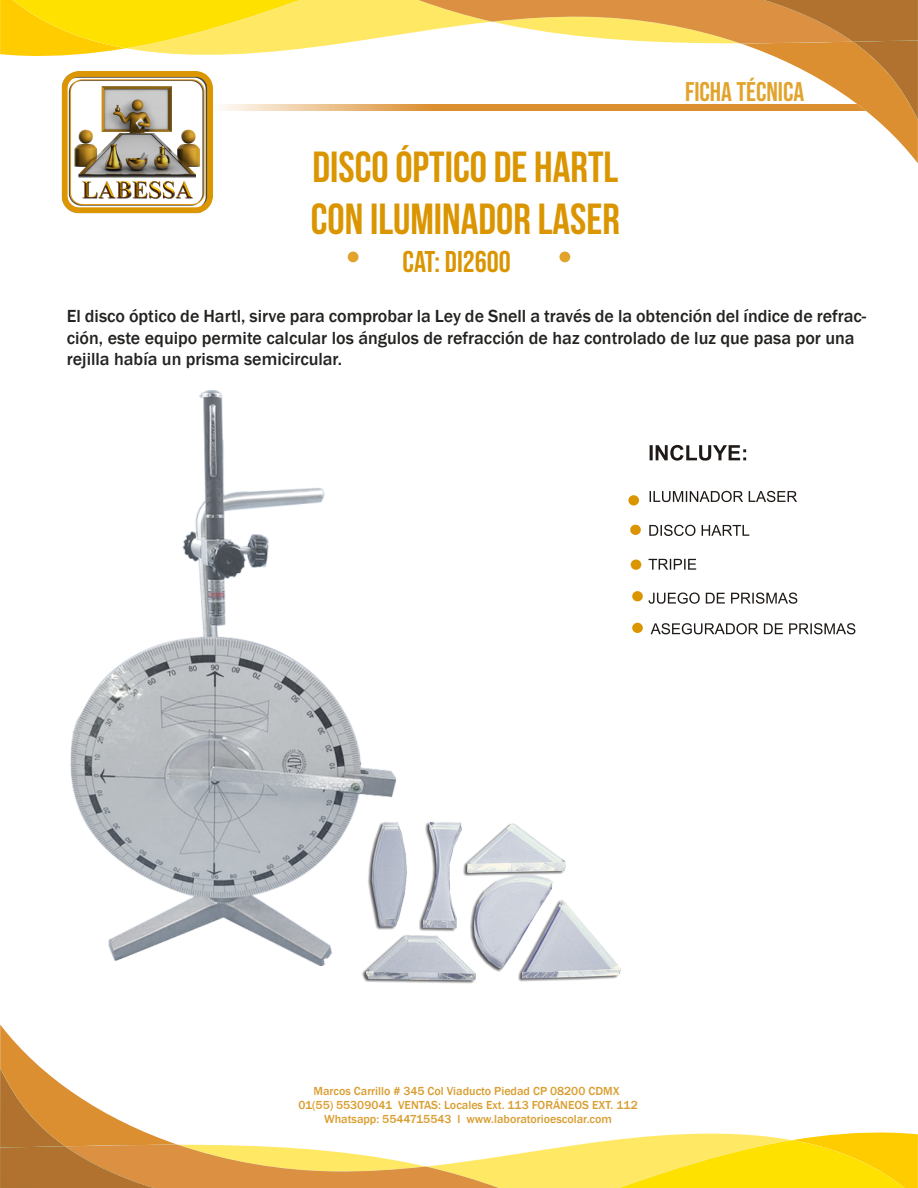
<style>
.page{position:relative;width:918px;height:1188px;background:#fff}
.page>*{position:absolute;margin:0;border:0;box-sizing:border-box;transform-origin:0 0}
.t1{font:700 43.5px/52.2px "Bebas Neue";color:#da9500}
.t2{font:30px "Bebas Neue";color:#da9500}
.t3{font:27px "Bebas Neue";color:#e1a32c}
.t4{font:500 18px/21.6px "Franklin Gothic";color:#222220}
.t5{font:500 12px/14.4px "Franklin Gothic";color:#d99e31;text-align:center}
</style>
<div class="page">
<div style="left:348px;top:252px;width:11px;height:10px;background:#e1a32c;border-radius:50%"></div>
<div style="left:559px;top:252px;width:11px;height:10px;background:#e1a32c;border-radius:50%"></div>
<svg style="left:0;top:0;width:918px;height:163px"></svg>
<img style="left:59px;top:66px;width:155px;height:148px">
<svg style="left:650px;top:445px;width:96px;height:16px"></svg>
<svg style="left:650px;top:491px;width:147px;height:11px"></svg>
<svg style="left:649px;top:525px;width:100px;height:11px"></svg>
<svg style="left:649px;top:559px;width:47px;height:11px"></svg>
<svg style="left:649px;top:593px;width:148px;height:11px"></svg>
<svg style="left:651px;top:623px;width:204px;height:11px"></svg>
<div style="left:632px;top:623px;width:11px;height:10px;background:#da9500;border-radius:50%"></div>
<div style="left:632px;top:591px;width:11px;height:10px;background:#da9500;border-radius:50%"></div>
<div style="left:631px;top:560px;width:10px;height:10px;background:#da9500;border-radius:50%"></div>
<div style="left:630px;top:525px;width:11px;height:10px;background:#da9500;border-radius:50%"></div>
<div style="left:628px;top:495px;width:11px;height:10px;background:#da9500;border-radius:50%"></div>
<img style="left:70px;top:390px;width:288px;height:576px">
<img style="left:329px;top:745px;width:292px;height:239px">
<svg style="left:0;top:1025px;width:918px;height:163px"></svg>
<h1 class="t1" style="left:311px;top:140px;width:311px">DISCO ÓPTICO DE HARTL<br>CON ILUMINADOR LASER</h1>
<h2 class="t2" style="left:403px;top:244px;width:110px">CAT: DI2600</h2>
<h3 class="t3" style="left:685px;top:76px;width:121px">FICHA TÉCNICA</h3>
<p class="t4" style="left:67px;top:306px;width:801px">El disco óptico de Hartl, sirve para comprobar la Ley de Snell a través de la obtención del índice de refrac&shy;ción, este equipo permite calcular los ángulos de refracción de haz controlado de luz que pasa por una rejilla había un prisma semicircular.</p>
<p class="t5" style="left:298px;top:1083px;width:341px">Marcos Carrillo # 345 Col Viaducto Piedad CP 08200 CDMX<br>01(55) 55309041 VENTAS: Locales Ext. 113 FORÁNEOS EXT. 112<br>Whatsapp: 5544715543 l www.laboratorioescolar.com</p>
</div>
